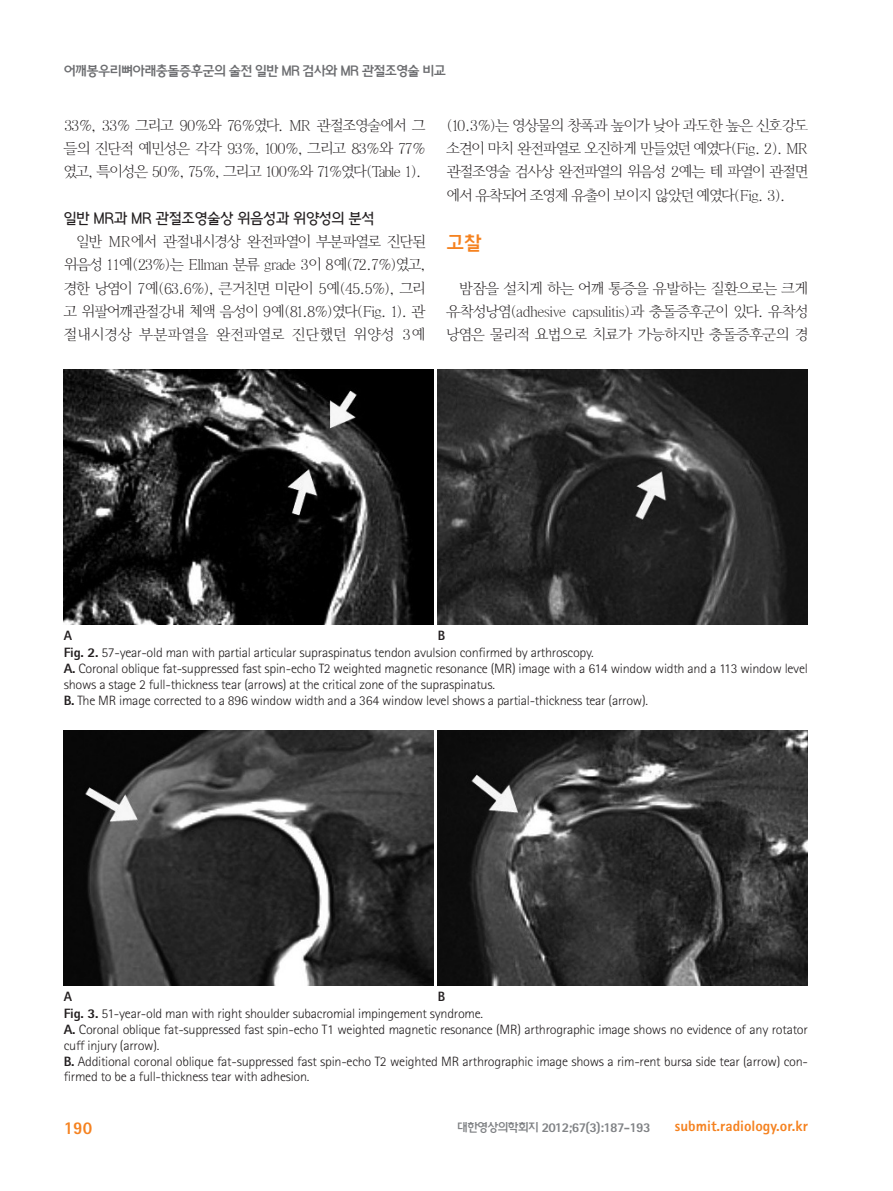
<style>
.page{position:relative;width:893px;height:1191px;background:#fff}
.page>*{position:absolute;margin:0;border:0;box-sizing:border-box;transform-origin:0 0}
.중제_JKSR{font:19.5px "Y Dotum 140";color:#f58220}
.t1{font:800 18px "Rotis Sans Serif Std";color:#f58220;scale:.95 1}
.본문_JKSR{font:15px/23.2px "Y Batang 110";letter-spacing:-.03em;color:#231f20;text-align:justify}
.소제목_JKSR{font:15px "Y Dotum 130";letter-spacing:-.025em;color:#231f20}
.t2{font:800 15px "Rotis Sans Serif Std";color:#f58220}
.사진설명_JKSR{font:300 13.5px/15.8px "Rotis Sans Serif Std";letter-spacing:-.02em;color:#231f20;scale:1.05 1}
.t3{font:13.5px "Y Dotum 140";letter-spacing:-.05em;color:#6c6d70}
.t4{font:800 13.5px "Rotis Sans Serif Std";letter-spacing:-.05em;color:#808285}
.정규{font:800 13.5px "Rotis Sans Serif Std";color:#231f20}
.s1{font-weight:800}
.s2{font-family:"Y Dotum 140";font-weight:400;font-size:12px}
</style>
<div class="page">
<img style="left:64px;top:369px;width:370px;height:255px">
<img style="left:64px;top:730px;width:370px;height:255px">
<img style="left:438px;top:369px;width:370px;height:255px">
<img style="left:438px;top:730px;width:370px;height:255px">
<p class="t3" style="left:64px;top:63px;width:384px">어깨봉우리뼈아래충돌증후군의 술전 일반 MR 검사와 MR 관절조영술 비교</p>
<p class="본문_JKSR" style="left:64px;top:114px;width:363px">33%, 33% 그리고 90%와 76%였다. MR 관절조영술에서 그 들의 진단적 예민성은 각각 93%, 100%, 그리고 83%와 77% 였고, 특이성은 50%, 75%, 그리고 100%와 71%였다(Table 1).</p>
<p class="소제목_JKSR" style="left:64px;top:210px;width:312px">일반 MR과 MR 관절조영술상 위음성과 위양성의 분석</p>
<p class="본문_JKSR" style="left:64px;top:231px;width:363px;text-indent:13px">일반 MR에서 관절내시경상 완전파열이 부분파열로 진단된 위음성 11예(23%)는 Ellman 분류 grade 3이 8예(72.7%)였고, 경한 낭염이 7예(63.6%), 큰거친면 미란이 5예(45.5%), 그리 고 위팔어깨관절강내 체액 음성이 9예(81.8%)였다(Fig. 1). 관 절내시경상 부분파열을 완전파열로 진단했던 위양성 3예</p>
<p class="본문_JKSR" style="left:446px;top:114px;width:363px">(10.3%)는 영상물의 창폭과 높이가 낮아 과도한 높은 신호강도 소견이 마치 완전파열로 오진하게 만들었던 예였다(Fig. 2). MR 관절조영술 검사상 완전파열의 위음성 2예는 테 파열이 관절면 에서 유착되어 조영제 유출이 보이지 않았던 예였다(Fig. 3).</p>
<p class="중제_JKSR" style="left:446px;top:232px;width:37px">고찰</p>
<p class="본문_JKSR" style="left:446px;top:277px;width:363px;text-indent:13px">밤잠을 설치게 하는 어깨 통증을 유발하는 질환으로는 크게 유착성낭염(adhesive capsulitis)과 충돌증후군이 있다. 유착성 낭염은 물리적 요법으로 치료가 가능하지만 충돌증후군의 경</p>
<p class="정규" style="left:64px;top:627px;width:10px">A</p>
<p class="정규" style="left:438px;top:627px;width:9px">B</p>
<p class="사진설명_JKSR" style="left:64px;top:645px;width:506px"><span class="s1">Fig. 2.</span> 57-year-old man with partial articular supraspinatus tendon avulsion confirmed by arthroscopy.</p>
<p class="사진설명_JKSR" style="left:64px;top:660px;width:710px"><span class="s1">A.</span> Coronal oblique fat-suppressed fast spin-echo T2 weighted magnetic resonance (MR) image with a 614 window width and a 113 window level shows a stage 2 full-thickness tear (arrows) at the critical zone of the supraspinatus.</p>
<p class="사진설명_JKSR" style="left:64px;top:692px;width:558px"><span class="s1">B.</span> The MR image corrected to a 896 window width and a 364 window level shows a partial-thickness tear (arrow).</p>
<p class="정규" style="left:64px;top:987px;width:10px">A</p>
<p class="정규" style="left:438px;top:987px;width:9px">B</p>
<p class="사진설명_JKSR" style="left:64px;top:1005px;width:401px"><span class="s1">Fig. 3.</span> 51-year-old man with right shoulder subacromial impingement syndrome.</p>
<p class="사진설명_JKSR" style="left:64px;top:1021px;width:710px"><span class="s1">A.</span> Coronal oblique fat-suppressed fast spin-echo T1 weighted magnetic resonance (MR) arthrographic image shows no evidence of any rotator cuff injury (arrow).</p>
<p class="사진설명_JKSR" style="left:64px;top:1053px;width:710px"><span class="s1">B.</span> Additional coronal oblique fat-suppressed fast spin-echo T2 weighted MR arthrographic image shows a rim-rent bursa side tear (arrow) con&shy;firmed to be a full-thickness tear with adhesion.</p>
<h2 class="t1" style="left:64px;top:1116px;width:32px">190</h2>
<p class="t4" style="left:457px;top:1118px;width:195px"><span class="s2">대한영상의학회지</span> 2012;67(3):187-193</p>
<p class="t2" style="left:675px;top:1116px;width:135px">submit.radiology.or.kr</p>
</div>
